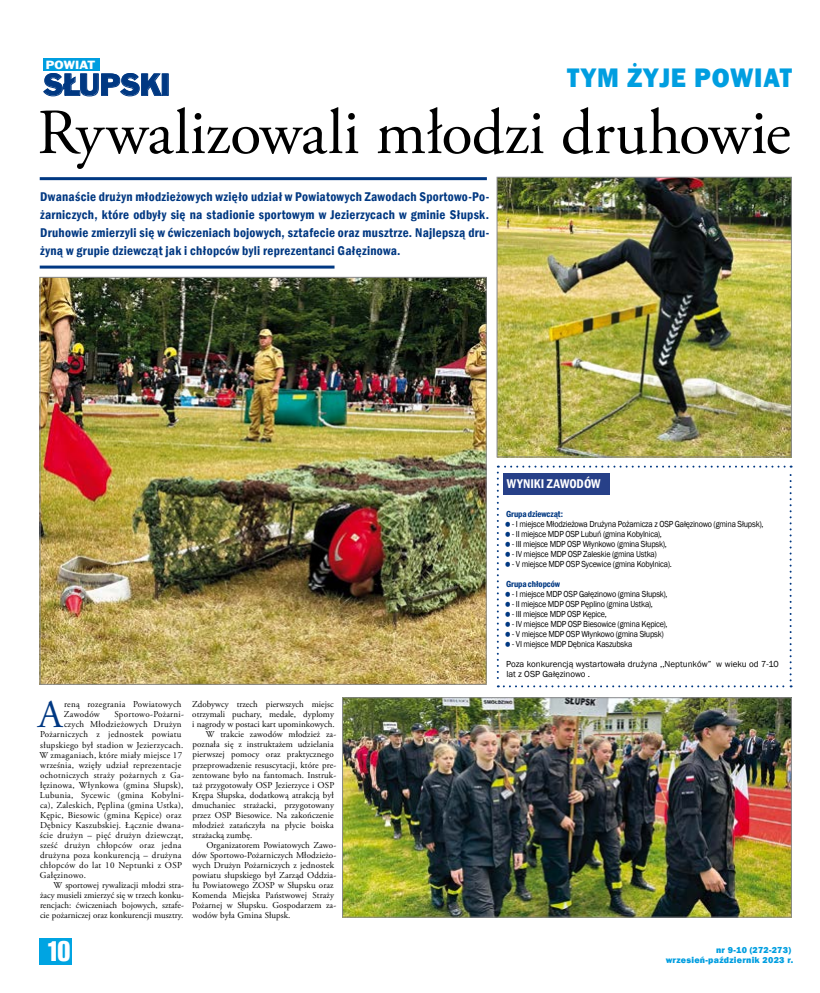
<style>
.page{position:relative;width:820px;height:993px;background:#fff}
.page>*{position:absolute;margin:0;border:0;box-sizing:border-box;transform-origin:0 0}
.t1{font:64px "Adobe Garamond Pro";letter-spacing:-.005em;color:#000}
.t2{font:39.2px "Adobe Garamond Pro";color:#003882}
.t3{font:28.1px "Frank Goth EU";letter-spacing:-.01em;color:#003882}
.t4{font:800 27.6px "Franklin Gothic";letter-spacing:.03em;color:#009ee0;scale:.94 1}
.t5{font:27.5px "Swis 911 Cm EU";color:#fff}
.t6{font:600 condensed 13px/18px "Franklin Gothic";letter-spacing:.02em;color:#003882;text-align:justify}
.t7{font:600 condensed 13px "Franklin Gothic";color:#fff}
.t8{font:10.8px "Frank Goth EU";letter-spacing:.02em;color:#fff;scale:1.09 1}
.t9{font:9px "Adobe Garamond Pro";letter-spacing:.01em;color:#000}
.t10{font:9px/10px "Adobe Garamond Pro";letter-spacing:.03em;color:#000}
.t11{font:9px "Franklin Gothic";letter-spacing:-.025em;color:#000;scale:.9 1}
.t12{font:9px/10px "Franklin Gothic";color:#000}
.t13{font:800 9px "Franklin Gothic";letter-spacing:.03em;color:#009ee0}
.t14{font:600 condensed 9px "Franklin Gothic";letter-spacing:-.01em;color:#003882}
</style>
<div class="page">
<div style="left:40px;top:937px;width:32px;height:27px;background:#00a4e2"></div>
<div style="left:43px;top:59px;width:56px;height:12px;background:#009ee0"></div>
<svg style="left:43px;top:73px;width:119px;height:23px"></svg>
<img style="left:498px;top:179px;width:291px;height:276px">
<div style="left:496px;top:177px;width:295px;height:280px;border:1px solid #87888a"></div>
<img style="left:344px;top:699px;width:445px;height:216px">
<div style="left:342px;top:697px;width:449px;height:220px;border:1px solid #87888a"></div>
<img style="left:42px;top:279px;width:442px;height:403px">
<hr style="left:40px;top:177px;width:446px;height:3px;background:#003882">
<hr style="left:40px;top:265px;width:294px;height:3px;background:#003882">
<svg style="left:496px;top:465px;width:295px;height:222px"></svg>
<div style="left:502px;top:473px;width:107px;height:21px;background:#274088"></div>
<p class="t8" style="left:46px;top:59px;width:47px">POWIAT</p>
<h3 class="t3" style="left:43px;top:68px;width:129px">SŁUPSKI</h3>
<h3 class="t4" style="left:566px;top:60px;width:241px">TYM ŻYJE POWIAT</h3>
<h1 class="t1" style="left:37px;top:94px;width:754px">Rywalizowali młodzi druhowie</h1>
<p class="t6" style="left:40px;top:187px;width:450px">Dwanaście drużyn młodzieżowych wzięło udział w Powiatowych Zawodach Sportowo-Po&shy;żarniczych, które odbyły się na stadionie sportowym w Jezierzycach w gminie Słupsk.<br>Druhowie zmierzyli się w ćwiczeniach bojowych, sztafecie oraz musztrze. Najlepszą dru&shy;żyną w grupie dziewcząt jak i chłopców byli reprezentanci Gałęzinowa.</p>
<h3 class="t7" style="left:507px;top:475px;width:17px">Wyniki</h3>
<h3 class="t7" style="left:546px;top:475px;width:9px">zawodów</h3>
<h2 class="t2" style="left:38px;top:691px;width:26px">A</h2>
<p class="t10" style="left:64px;top:699px;width:119px">reną rozegrania Powiatowych<br>Zawodów</p>
<p class="t10" style="left:114px;top:709px;width:71px">Sportowo-Pożarni-</p>
<p class="t10" style="left:64px;top:719px;width:119px">czych Młodzieżowych Drużyn</p>
<p class="t10" style="left:40px;top:729px;width:143px">Pożarniczych z jednostek powiatu</p>
<p class="t10" style="left:40px;top:739px;width:144px">słupskiego był stadion w Jezierzycach.</p>
<p class="t10" style="left:39px;top:749px;width:144px">W zmaganiach, które miały miejsce 17</p>
<p class="t10" style="left:40px;top:759px;width:143px">września, wzięły udział reprezentacje</p>
<p class="t10" style="left:40px;top:769px;width:145px">ochotniczych straży pożarnych z Ga-</p>
<p class="t10" style="left:40px;top:779px;width:145px">łęzinowa, Włynkowa (gmina Słupsk),</p>
<p class="t10" style="left:40px;top:789px;width:145px">Lubunia, Sycewic (gmina Kobylni-</p>
<p class="t10" style="left:40px;top:799px;width:145px">ca), Zaleskich, Pęplina (gmina Ustka),</p>
<p class="t10" style="left:40px;top:809px;width:143px">Kępic, Biesowic (gmina Kępice) oraz</p>
<p class="t10" style="left:40px;top:819px;width:145px">Dębnicy Kaszubskiej. Łącznie dwana-</p>
<p class="t10" style="left:40px;top:829px;width:145px">ście drużyn – pięć drużyn dziewcząt,</p>
<p class="t10" style="left:40px;top:839px;width:143px">sześć drużyn chłopców oraz jedna</p>
<p class="t10" style="left:40px;top:849px;width:143px">drużyna poza konkurencją – drużyna</p>
<p class="t10" style="left:40px;top:859px;width:143px">chłopców do lat 10 Neptunki z OSP</p>
<p class="t10" style="left:40px;top:869px;width:48px">Gałęzinowo.</p>
<p class="t9" style="left:54px;top:879px;width:132px">W sportowej rywalizacji młodzi stra-</p>
<p class="t9" style="left:40px;top:889px;width:145px">żacy musieli zmierzyć się w trzech konku-</p>
<p class="t9" style="left:40px;top:899px;width:145px">rencjach: ćwiczeniach bojowych, sztafe-</p>
<p class="t9" style="left:40px;top:909px;width:145px">cie pożarniczej oraz konkurencji musztry.</p>
<h3 class="t5" style="left:47px;top:934px;width:25px">10</h3>
<p class="t9" style="left:192px;top:699px;width:143px">Zdobywcy trzech pierwszych miejsc</p>
<p class="t9" style="left:192px;top:709px;width:143px">otrzymali puchary, medale, dyplomy</p>
<p class="t9" style="left:192px;top:719px;width:144px">i nagrody w postaci kart upominkowych.</p>
<p class="t9" style="left:206px;top:729px;width:132px">W trakcie zawodów młodzież za-</p>
<p class="t9" style="left:192px;top:739px;width:143px">poznała się z instruktażem udzielania</p>
<p class="t9" style="left:192px;top:749px;width:143px">pierwszej pomocy oraz praktycznego</p>
<p class="t9" style="left:192px;top:759px;width:145px">przeprowadzenie resuscytacji, które pre-</p>
<p class="t9" style="left:192px;top:769px;width:145px">zentowane było na fantomach. Instruk-</p>
<p class="t9" style="left:192px;top:779px;width:143px">taż przygotowały OSP Jezierzyce i OSP</p>
<p class="t9" style="left:192px;top:789px;width:143px">Krępa Słupska, dodatkową atrakcją był</p>
<p class="t9" style="left:192px;top:799px;width:143px">dmuchaniec strażacki, przygotowany</p>
<p class="t9" style="left:192px;top:809px;width:143px">przez OSP Biesowice. Na zakończenie</p>
<p class="t9" style="left:192px;top:819px;width:143px">młodzież zatańczyła na płycie boiska</p>
<p class="t9" style="left:192px;top:829px;width:61px">strażacką zumbę.</p>
<p class="t9" style="left:206px;top:839px;width:131px">Organizatorem Powiatowych Zawo-</p>
<p class="t9" style="left:192px;top:849px;width:145px">dów Sportowo-Pożarniczych Młodzieżo-</p>
<p class="t9" style="left:192px;top:859px;width:143px">wych Drużyn Pożarniczych z jednostek</p>
<p class="t9" style="left:192px;top:869px;width:145px">powiatu słupskiego był Zarząd Oddzia-</p>
<p class="t9" style="left:192px;top:879px;width:143px">łu Powiatowego ZOSP w Słupsku oraz</p>
<p class="t9" style="left:192px;top:889px;width:143px">Komenda Miejska Państwowej Straży</p>
<p class="t9" style="left:192px;top:899px;width:145px">Pożarnej w Słupsku. Gospodarzem za-</p>
<p class="t9" style="left:192px;top:909px;width:100px">wodów była Gmina Słupsk.</p>
<p class="t14" style="left:506px;top:508px;width:58px">Grupa dziewcząt:</p>
<p class="t11" style="left:512px;top:518px;width:280px">- I miejsce Młodzieżowa Drużyna Pożarnicza z OSP Gałęzinowo (gmina Słupsk),</p>
<p class="t11" style="left:512px;top:528px;width:168px">- II miejsce MDP OSP Lubuń (gmina Kobylnica),</p>
<p class="t11" style="left:512px;top:538px;width:173px">- III miejsce MDP OSP Włynkowo (gmina Słupsk),</p>
<p class="t11" style="left:512px;top:548px;width:162px">- IV miejsce MDP OSP Zaleskie (gmina Ustka)</p>
<p class="t11" style="left:512px;top:558px;width:179px">- V miejsce MDP OSP Sycewice (gmina Kobylnica).</p>
<p class="t14" style="left:506px;top:578px;width:55px">Grupa chłopców</p>
<p class="t11" style="left:512px;top:588px;width:174px">- I miejsce MDP OSP Gałęzinowo (gmina Słupsk),</p>
<p class="t11" style="left:512px;top:598px;width:157px">- II miejsce MDP OSP Pęplino (gmina Ustka),</p>
<p class="t11" style="left:512px;top:608px;width:107px">- III miejsce MDP OSP Kępice,</p>
<p class="t11" style="left:512px;top:618px;width:174px">- IV miejsce MDP OSP Biesowice (gmina Kępice),</p>
<p class="t11" style="left:512px;top:628px;width:170px">- V miejsce MDP OSP Włynkowo (gmina Słupsk)</p>
<p class="t11" style="left:512px;top:638px;width:135px">- VI miejsce MDP Dębnica Kaszubska</p>
<p class="t12" style="left:506px;top:659px;width:274px">Poza konkurencją wystartowała drużyna ,,Neptunków” w wieku od 7-10 lat z OSP Gałęzinowo .</p>
<p class="t13" style="left:715px;top:944px;width:76px">nr 9-10 (272-273)</p>
<p class="t13" style="left:665px;top:954px;width:129px">wrzesień-październik 2023 r.</p>
</div>
